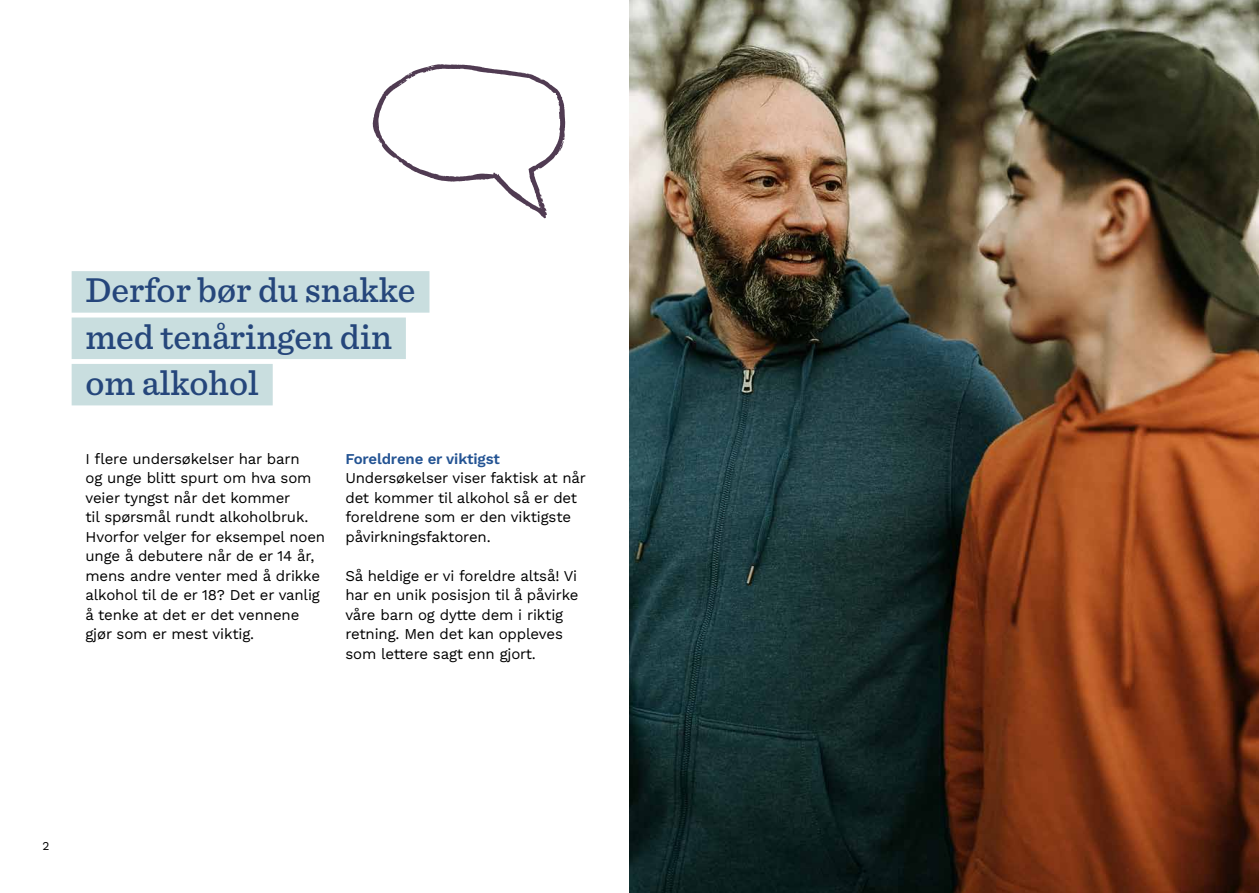
<style>
.page{position:relative;width:1259px;height:893px;background:#fff}
.page>*{position:absolute;margin:0;border:0;box-sizing:border-box;transform-origin:0 0}
.t1{font:500 36px/46.3px "Sentinel";color:#25467b}
.t2{font:15px/19.5px "Work Sans";letter-spacing:-.01em;color:#000}
.t3{font:600 15px "Work Sans";letter-spacing:-.01em;color:#235393}
.t4{font:12px "Work Sans";color:#000}
</style>
<div class="page">
<div style="left:72px;top:271px;width:357px;height:42px;background:#c9dedf"></div>
<div style="left:72px;top:318px;width:334px;height:41px;background:#c9dedf"></div>
<div style="left:72px;top:364px;width:201px;height:41px;background:#c9dedf"></div>
<svg style="left:373px;top:64px;width:192px;height:154px"></svg>
<img style="left:629px;top:0;width:630px;height:893px">
<h1 class="t1" style="left:85px;top:265px;width:332px">Derfor bør du snakke med tenåringen din om alkohol</h1>
<p class="t2" style="left:85px;top:448px;width:241px">I flere undersøkelser har barn<br>og unge blitt spurt om hva som veier tyngst når det kommer<br>til spørsmål rundt alkoholbruk.<br>Hvorfor velger for eksempel noen unge å debutere når de er 14 år, mens andre venter med å drikke alkohol til de er 18? Det er vanlig å tenke at det er det vennene gjør som er mest viktig.</p>
<p class="t3" style="left:345px;top:447px;width:156px">Foreldrene er viktigst</p>
<p class="t2" style="left:345px;top:468px;width:242px">Undersøkelser viser faktisk at når det kommer til alkohol så er det foreldrene som er den viktigste påvirkningsfaktoren.</p>
<p class="t2" style="left:345px;top:565px;width:235px">Så heldige er vi foreldre altså! Vi har en unik posisjon til å påvirke våre barn og dytte dem i riktig retning. Men det kan oppleves som lettere sagt enn gjort.</p>
<p class="t4" style="left:43px;top:837px;width:8px">2</p>
</div>
